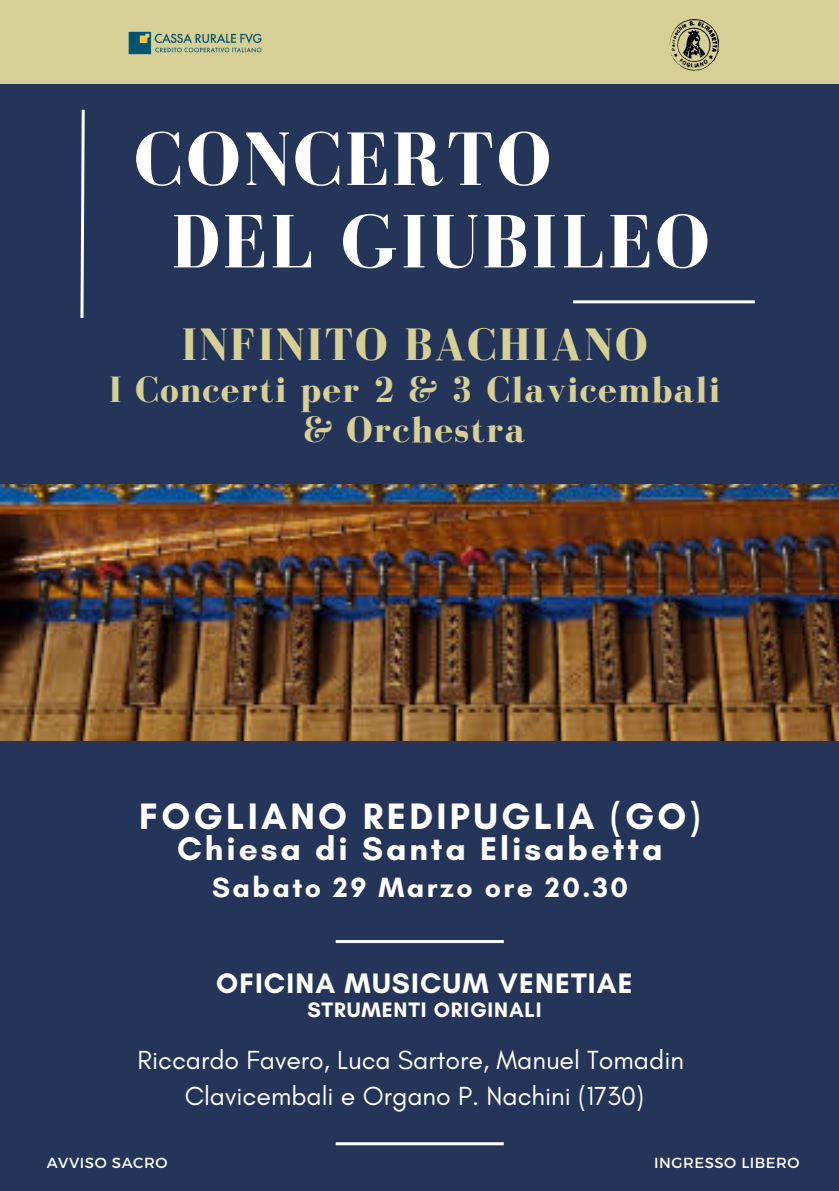
<style>
.page{position:relative;width:839px;height:1191px;background:#fff}
.page>*{position:absolute;margin:0;border:0;box-sizing:border-box;transform-origin:0 0}
.t1{font:700 77.8px/82.4px "Bodoni FLF";letter-spacing:.035em;color:#fff}
.t2{font:700 46.8px "Bodoni FLF";letter-spacing:.04em;color:#d6d096}
.t3{font:700 37.6px/40.4px "Bodoni FLF";letter-spacing:.04em;color:#d6d096;text-align:center}
.t4{font:700 37.6px "Glacial Indifference";letter-spacing:.085em;color:#fff}
.t5{font:700 33.4px "Glacial Indifference";letter-spacing:.085em;color:#fff}
.t6{font:700 28.8px "Glacial Indifference";letter-spacing:.04em;color:#fff}
.t7{font:700 28.4px "Glacial Indifference";letter-spacing:.085em;color:#fff}
.t8{font:26.6px/36px "Glacial Indifference";color:#fff;text-align:center}
.t9{font:700 21.2px "Glacial Indifference";letter-spacing:.04em;color:#fff}
.t10{font:14.8px "Kief Montaser Regular";letter-spacing:.035em;color:#fff}
</style>
<div class="page">
<div style="left:0;top:0;width:838px;height:1191px;background:#253559"></div>
<svg style="left:80px;top:109px;width:5px;height:209px"></svg>
<hr style="left:336px;top:940px;width:168px;height:3px;background:#fff">
<hr style="left:573px;top:300px;width:181px;height:3px;background:#fff">
<img style="left:0;top:484px;width:838px;height:257px">
<div style="left:0;top:0;width:838px;height:84px;background:#d6d096"></div>
<img style="left:669px;top:19px;width:49px;height:51px">
<img style="left:128px;top:31px;width:134px;height:24px">
<hr style="left:336px;top:1142px;width:168px;height:3px;background:#fff">
<p class="t1" style="left:171px;top:118px;width:540px;text-indent:-37px">CONCERTO<br>DEL GIUBILEO</p>
<p class="t2" style="left:181px;top:319px;width:468px">INFINITO BACHIANO</p>
<p class="t3" style="left:109px;top:369px;width:613px">I Concerti per 2 &amp; 3 Clavicembali &amp; Orchestra</p>
<p class="t4" style="left:139px;top:793px;width:562px">FOGLIANO REDIPUGLIA (GO)</p>
<p class="t5" style="left:177px;top:828px;width:487px">Chiesa di Santa Elisabetta</p>
<h1 class="t7" style="left:212px;top:870px;width:417px">Sabato 29 Marzo ore 20.30</h1>
<h2 class="t6" style="left:216px;top:965px;width:418px">OFICINA MUSICUM VENETIAE</h2>
<h2 class="t9" style="left:307px;top:997px;width:236px">STRUMENTI ORIGINALI</h2>
<p class="t8" style="left:137px;top:1042px;width:548px">Riccardo Favero, Luca Sartore, Manuel Tomadin<br>Clavicembali e Organo P. Nachini (1730)</p>
<h3 class="t10" style="left:47px;top:1154px;width:122px">AVVISO SACRO</h3>
<p class="t10" style="left:654px;top:1154px;width:147px">INGRESSO LIBERO</p>
</div>
